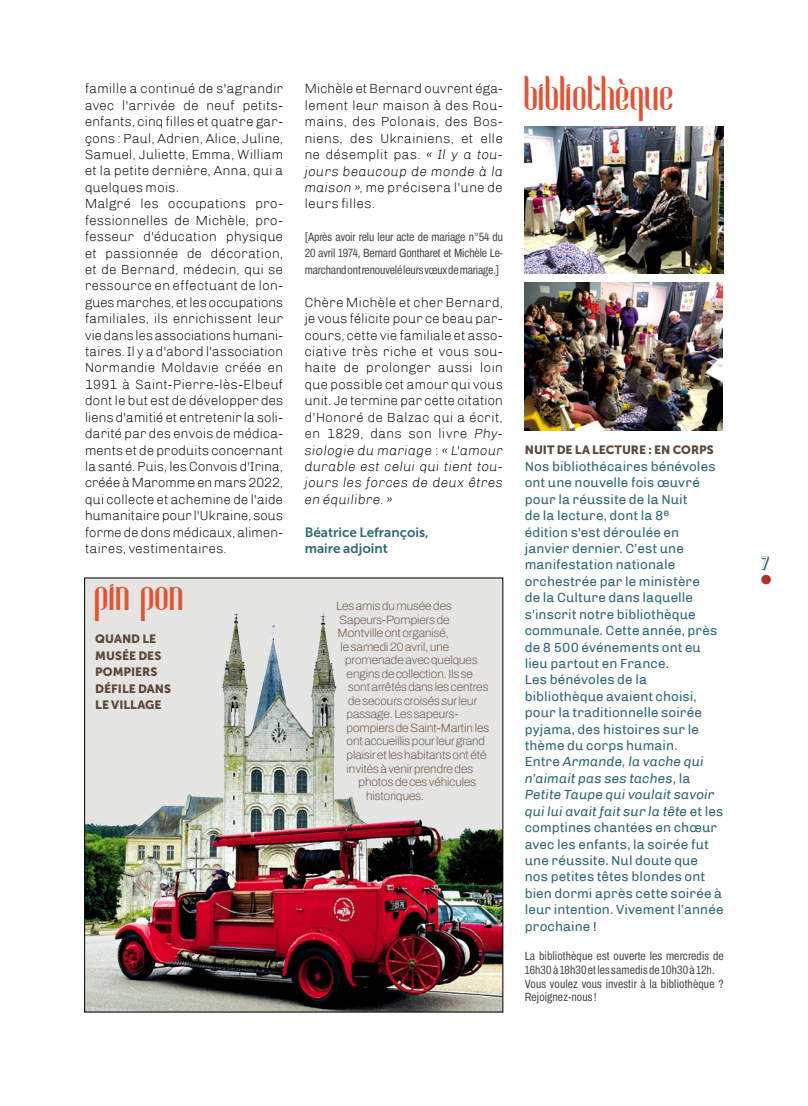
<style>
.page{position:relative;width:808px;height:1106px;background:#fff}
.page>*{position:absolute;margin:0;border:0;box-sizing:border-box;transform-origin:0 0}
.t1{font:700 39px "Coco";color:#e65131}
.t2{font:800 30px "Gill Sans MT Pro";color:#b43124}
.t3{font:21px "Forgotten Futurist Shadow";color:#2f6978}
.t4{font:300 13.5px/16.4px "Chivo";letter-spacing:-.005em;color:#000;text-align:justify}
.t5{font:13.5px/16.4px "Chivo";letter-spacing:.01em;color:#2f6978}
.t6{font:13.5px/16.4px "Museo Sans 700";color:#2f6978}
.t7{font:100 12px "Archivo";color:#5b4838}
.t8{font:12px/13.5px "Archivo Condensed";letter-spacing:.01em;color:#464646;text-align:justify}
.t9{font:12px/16.4px "Museo Sans 900";color:#5b4838}
.s1{font-style:italic}
</style>
<div class="page">
<img style="left:86px;top:579px;width:415px;height:431px">
<img style="left:282px;top:612px;width:41px;height:125px">
<img style="left:524px;top:282px;width:199px;height:149px">
<img style="left:524px;top:126px;width:200px;height:148px">
<p class="t4" style="left:85px;top:81px;width:200px;text-align:left">famille a continué de s'agrandir avec l'arrivée de neuf petits&shy;enfants, cinq filles et quatre gar&shy;çons : Paul, Adrien, Alice, Juline,<br>Samuel, Juliette, Emma, William et la petite dernière, Anna, qui a quelques mois.<br>Malgré les occupations pro&shy;fessionnelles de Michèle, pro&shy;fesseur d'éducation physique et passionnée de décoration, et de Bernard, médecin, qui se ressource en effectuant de lon&shy;gues marches, et les occupations familiales, ils enrichissent leur vie dans les associations humani&shy;taires. Il y a d'abord l'association<br>Normandie Moldavie créée en<br>1991 à Saint-Pierre-lès-Elbeuf dont le but est de développer des liens d'amitié et entretenir la soli&shy;darité par des envois de médica&shy;ments et de produits concernant la santé. Puis, les Convois d'Irina, créée à Maromme en mars 2022, qui collecte et achemine de l'aide humanitaire pour l'Ukraine, sous forme de dons médicaux, alimen&shy;taires, vestimentaires.</p>
<p class="t4" style="left:305px;top:81px;width:200px">Michèle et Bernard ouvrent éga&shy;lement leur maison à des Rou&shy;mains, des Polonais, des Bos&shy;niens, des Ukrainiens, et elle ne désemplit pas. <span class="s1">« Il y a tou&shy;jours beaucoup de monde à la maison »</span>, me précisera l'une de leurs filles.</p>
<p class="t8" style="left:305px;top:229px;width:200px;line-height:16.4px">[Après avoir relu leur acte de mariage n°54 du 20 avril 1974, Bernard Gontharet et Michèle Le&shy;marchand ont renouvelé leurs vœux de mariage.]</p>
<p class="t4" style="left:305px;top:294px;width:200px">Chère Michèle et cher Bernard, je vous félicite pour ce beau par&shy;cours, cette vie familiale et asso&shy;ciative très riche et vous sou&shy;haite de prolonger aussi loin que possible cet amour qui vous unit. Je termine par cette citation d'Honoré de Balzac qui a écrit, en 1829, dans son livre <span class="s1">Phy&shy;siologie du mariage</span> : <span class="s1">« L'amour durable est celui qui tient tou&shy;jours les forces de deux êtres en équilibre. »</span></p>
<p class="t6" style="left:305px;top:524px;width:126px">Béatrice Lefrançois, maire adjoint</p>
<h1 class="t1" style="left:95px;top:567px;width:91px">pin pon</h1>
<p class="t9" style="left:95px;top:631px;width:77px">QUAND LE<br>MUSÉE DES<br>POMPIERS<br>DÉFILE DANS<br>LE VILLAGE</p>
<p class="t7" style="left:336px;top:597px;width:117px">Les amis du musée des</p>
<p class="t7" style="left:339px;top:611px;width:112px">Sapeurs-Pompiers de</p>
<p class="t7" style="left:338px;top:624px;width:113px">Montville ont organisé,</p>
<p class="t7" style="left:341px;top:638px;width:110px">le samedi 20 avril, une</p>
<p class="t7" style="left:345px;top:651px;width:134px">promenade avec quelques</p>
<p class="t7" style="left:347px;top:665px;width:128px">engins de collection. Ils se</p>
<p class="t7" style="left:348px;top:678px;width:142px">sont arrêtés dans les centres</p>
<p class="t7" style="left:348px;top:692px;width:131px">de secours croisés sur leur</p>
<p class="t7" style="left:347px;top:705px;width:113px">passage. Les sapeurs-</p>
<p class="t7" style="left:347px;top:719px;width:144px">pompiers de Saint-Martin les</p>
<p class="t7" style="left:347px;top:732px;width:140px">ont accueillis pour leur grand</p>
<p class="t7" style="left:347px;top:746px;width:141px">plaisir et les habitants ont été</p>
<p class="t7" style="left:347px;top:759px;width:128px">invités à venir prendre des</p>
<p class="t7" style="left:359px;top:773px;width:119px">photos de ces véhicules</p>
<p class="t7" style="left:366px;top:786px;width:60px">historiques.</p>
<h1 class="t1" style="left:525px;top:67px;width:151px">bibliothèque</h1>
<p class="t9" style="left:525px;top:442px;width:191px">N UIT DE LA LECTURE : EN CORPS</p>
<p class="t5" style="left:525px;top:458px;width:200px">Nos bibliothécaires bénévoles ont une nouvelle fois œuvré pour la réussite de la Nuit<br>de la lecture, dont la 8<sup>e<br></sup>édition s'est déroulée en janvier dernier. C’est une manifestation nationale orchestrée par le ministère<br>de la Culture dans laquelle s’inscrit notre bibliothèque communale. Cette année, près de 8 500 événements ont eu lieu partout en France.<br>Les bénévoles de la bibliothèque avaient choisi, pour la traditionnelle soirée pyjama, des histoires sur le thème du corps humain.<br>Entre <span class="s1">Armande, la vache qui n’aimait pas ses taches</span>, la<br><span class="s1">Petite Taupe qui voulait savoir qui lui avait fait sur la tête</span> et les comptines chantées en chœur avec les enfants, la soirée fut une réussite. Nul doute que nos petites têtes blondes ont bien dormi après cette soirée à leur intention. Vivement l’année prochaine !</p>
<p class="t8" style="left:525px;top:949px;width:200px;text-align:left">La bibliothèque est ouverte les mercredis de 16h30 à 18h30 et les samedis de 10h30 à 12h.<br>Vous voulez vous investir à la bibliothèque ?<br>Rejoignez-nous !</p>
<h3 class="t3" style="left:761px;top:554px;width:11px">7</h3>
<h2 class="t2" style="left:760px;top:556px;width:14px">.</h2>
</div>
